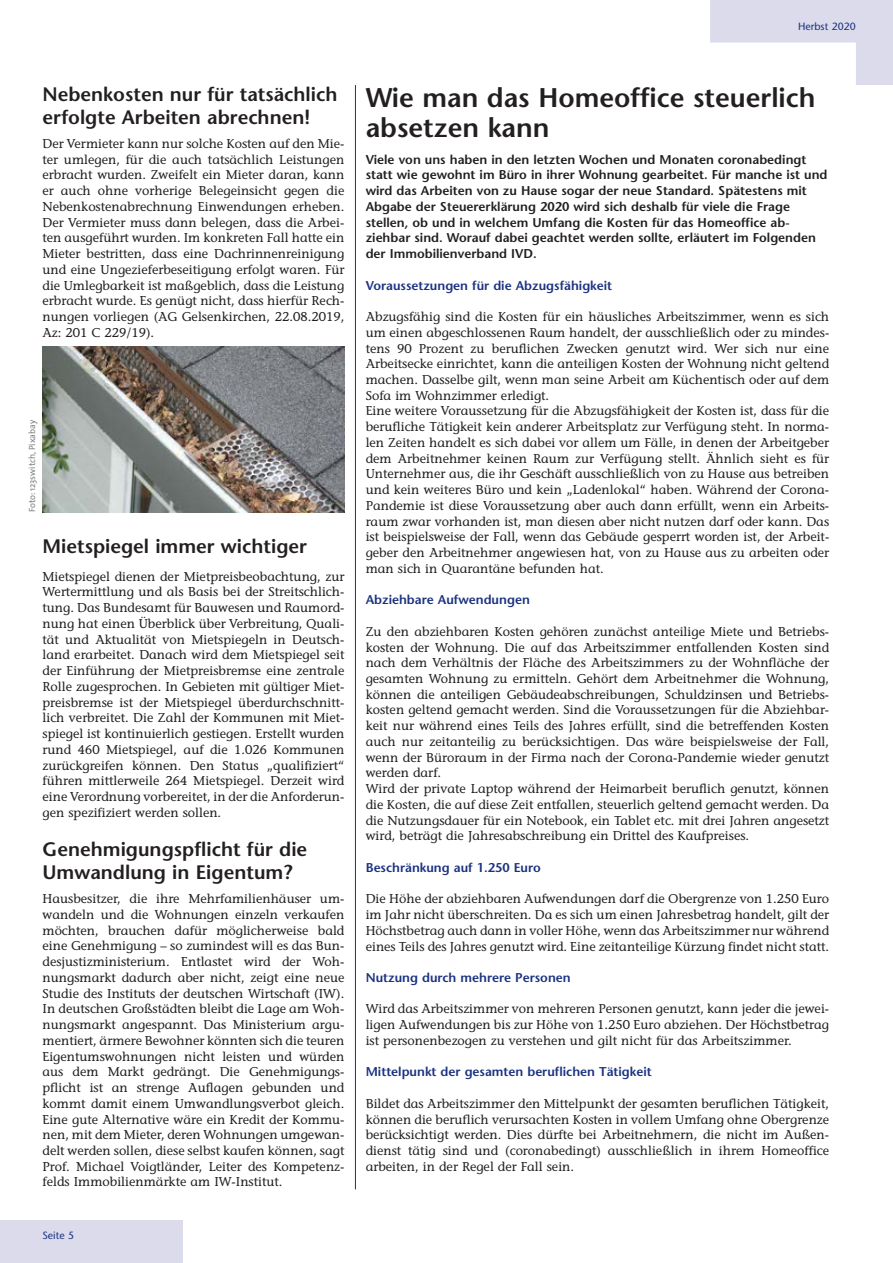
<style>
.page{position:relative;width:893px;height:1263px;background:#fff}
.page>*{position:absolute;margin:0;border:0;box-sizing:border-box;transform-origin:0 0}
.t1{font:600 27px/30px "Stone Sans";color:#231f20}
.t2{font:600 19.5px/23.4px "Stone Sans";color:#231f20}
.t3{font:12.75px/15.8px "Stone Informal";color:#231f20;text-align:justify}
.t4{font:600 12.75px/15.8px "Stone Sans";color:#231f20}
.t5{font:600 12.75px "Stone Sans";color:#1b3281}
.t6{font:10.5px "Stone Sans";color:#1b3281}
.t7{font:9px "The Sans";color:#808285}
</style>
<div class="page">
<div style="left:0;top:1220px;width:183px;height:43px;background:#dbdbeb"></div>
<svg style="left:710px;top:0;width:183px;height:85px"></svg>
<hr style="left:355px;top:85px;width:1px;height:1104px;background:#1b3281">
<img style="left:43px;top:346px;width:301px;height:166px">
<p class="t6" style="left:798px;top:19px;width:59px">Herbst 2020</p>
<h2 class="t2" style="left:43px;top:82px;width:296px">Nebenkosten nur für tatsächlich erfolgte Arbeiten abrechnen!</h2>
<p class="t3" style="left:43px;top:136px;width:303px">Der Vermieter kann nur solche Kosten auf den Mie&shy;ter umlegen, für die auch tatsächlich Leistungen erbracht wurden. Zweifelt ein Mieter daran, kann er auch ohne vorherige Belegeinsicht gegen die Nebenkostenabrechnung Einwendungen erheben.<br>Der Vermieter muss dann belegen, dass die Arbei&shy;ten ausgeführt wurden. Im konkreten Fall hatte ein Mieter bestritten, dass eine Dachrinnenreinigung und eine Ungezieferbeseitigung erfolgt waren. Für die Umlegbarkeit ist maßgeblich, dass die Leistung erbracht wurde. Es genügt nicht, dass hierfür Rech&shy;nungen vorliegen (AG Gelsenkirchen, 22.08.2019, Az: 201 C 229/19).</p>
<p class="t7" style="left:25px;top:512px;width:94px;rotate:-90deg">Foto: 123switch, Pixabay</p>
<h2 class="t2" style="left:43px;top:534px;width:266px">Mietspiegel immer wichtiger</h2>
<p class="t3" style="left:43px;top:568px;width:303px">Mietspiegel dienen der Mietpreisbeobachtung, zur Wertermittlung und als Basis bei der Streitschlich&shy;tung. Das Bundesamt für Bauwesen und Raumord&shy;nung hat einen Überblick über Verbreitung, Quali&shy;tät und Aktualität von Mietspiegeln in Deutsch&shy;land erarbeitet. Danach wird dem Mietspiegel seit der Einführung der Mietpreisbremse eine zentrale Rolle zugesprochen. In Gebieten mit gültiger Miet&shy;preisbremse ist der Mietspiegel überdurchschnitt&shy;lich verbreitet. Die Zahl der Kommunen mit Miet&shy;spiegel ist kontinuierlich gestiegen. Erstellt wurden rund 460 Mietspiegel, auf die 1.026 Kommunen zurückgreifen können. Den Status „qualifiziert“ führen mittlerweile 264 Mietspiegel. Derzeit wird eine Verordnung vorbereitet, in der die Anforderun&shy;gen spezifiziert werden sollen.</p>
<h2 class="t2" style="left:43px;top:837px;width:266px">Genehmigungspflicht für die<br>Umwandlung in Eigentum?</h2>
<p class="t3" style="left:43px;top:891px;width:303px">Hausbesitzer, die ihre Mehrfamilienhäuser um&shy;wandeln und die Wohnungen einzeln verkaufen möchten, brauchen dafür möglicherweise bald eine Genehmigung – so zumindest will es das Bun&shy;desjustizministerium. Entlastet wird der Woh&shy;nungsmarkt dadurch aber nicht, zeigt eine neue Studie des Instituts der deutschen Wirtschaft (IW).<br>In deutschen Großstädten bleibt die Lage am Woh&shy;nungsmarkt angespannt. Das Ministerium argu&shy;mentiert, ärmere Bewohner könnten sich die teuren Eigentumswohnungen nicht leisten und würden aus dem Markt gedrängt. Die Genehmigungs&shy;pflicht ist an strenge Auflagen gebunden und kommt damit einem Umwandlungsverbot gleich.<br>Eine gute Alternative wäre ein Kredit der Kommu&shy;nen, mit dem Mieter, deren Wohnungen umgewan&shy;delt werden sollen, diese selbst kaufen können, sagt Prof. Michael Voigtländer, Leiter des Kompetenz&shy;felds Immobilienmärkte am IW-Institut.</p>
<p class="t6" style="left:43px;top:1229px;width:33px">Seite 5</p>
<h1 class="t1" style="left:366px;top:82px;width:451px">Wie man das Homeoffice steuerlich absetzen kann</h1>
<p class="t4" style="left:366px;top:151px;width:463px">Viele von uns haben in den letzten Wochen und Monaten coronabedingt statt wie gewohnt im Büro in ihrer Wohnung gearbeitet. Für manche ist und wird das Arbeiten von zu Hause sogar der neue Standard. Spätestens mit Abgabe der Steuererklärung 2020 wird sich deshalb für viele die Frage stellen, ob und in welchem Umfang die Kosten für das Homeoffice ab&shy;ziehbar sind. Worauf dabei geachtet werden sollte, erläutert im Folgenden der Immobilienverband IVD.</p>
<p class="t5" style="left:366px;top:277px;width:248px">Voraussetzungen für die Abzugsfähigkeit</p>
<p class="t3" style="left:366px;top:309px;width:465px;text-align:left">Abzugsfähig sind die Kosten für ein häusliches Arbeitszimmer, wenn es sich um einen abgeschlossenen Raum handelt, der ausschließlich oder zu mindes&shy;tens 90 Prozent zu beruflichen Zwecken genutzt wird. Wer sich nur eine Arbeitsecke einrichtet, kann die anteiligen Kosten der Wohnung nicht geltend machen. Dasselbe gilt, wenn man seine Arbeit am Küchentisch oder auf dem Sofa im Wohnzimmer erledigt.<br>Eine weitere Voraussetzung für die Abzugsfähigkeit der Kosten ist, dass für die berufliche Tätigkeit kein anderer Arbeitsplatz zur Verfügung steht. In norma&shy;len Zeiten handelt es sich dabei vor allem um Fälle, in denen der Arbeitgeber dem Arbeitnehmer keinen Raum zur Verfügung stellt. Ähnlich sieht es für Unternehmer aus, die ihr Geschäft ausschließlich von zu Hause aus betreiben und kein weiteres Büro und kein „Ladenlokal“ haben. Während der Corona-Pandemie ist diese Voraussetzung aber auch dann erfüllt, wenn ein Arbeits&shy;raum zwar vorhanden ist, man diesen aber nicht nutzen darf oder kann. Das ist beispielsweise der Fall, wenn das Gebäude gesperrt worden ist, der Arbeit&shy;geber den Arbeitnehmer angewiesen hat, von zu Hause aus zu arbeiten oder man sich in Quarantäne befunden hat.</p>
<p class="t5" style="left:366px;top:592px;width:166px">Abziehbare Aufwendungen</p>
<p class="t3" style="left:366px;top:623px;width:465px;text-align:left">Zu den abziehbaren Kosten gehören zunächst anteilige Miete und Betriebs&shy;kosten der Wohnung. Die auf das Arbeitszimmer entfallenden Kosten sind nach dem Verhältnis der Fläche des Arbeitszimmers zu der Wohnfläche der gesamten Wohnung zu ermitteln. Gehört dem Arbeitnehmer die Wohnung, können die anteiligen Gebäudeabschreibungen, Schuldzinsen und Betriebs&shy;kosten geltend gemacht werden. Sind die Voraussetzungen für die Abziehbar&shy;keit nur während eines Teils des Jahres erfüllt, sind die betreffenden Kosten auch nur zeitanteilig zu berücksichtigen. Das wäre beispielsweise der Fall, wenn der Büroraum in der Firma nach der Corona-Pandemie wieder genutzt werden darf.<br>Wird der private Laptop während der Heimarbeit beruflich genutzt, können die Kosten, die auf diese Zeit entfallen, steuerlich geltend gemacht werden. Da die Nutzungsdauer für ein Notebook, ein Tablet etc. mit drei Jahren angesetzt wird, beträgt die Jahresabschreibung ein Drittel des Kaufpreises.</p>
<p class="t5" style="left:366px;top:859px;width:177px">Beschränkung auf 1.250 Euro</p>
<p class="t3" style="left:366px;top:891px;width:465px">Die Höhe der abziehbaren Aufwendungen darf die Obergrenze von 1.250 Euro im Jahr nicht überschreiten. Da es sich um einen Jahresbetrag handelt, gilt der Höchstbetrag auch dann in voller Höhe, wenn das Arbeitszimmer nur während eines Teils des Jahres genutzt wird. Eine zeitanteilige Kürzung findet nicht statt.</p>
<p class="t5" style="left:366px;top:969px;width:207px">Nutzung durch mehrere Personen</p>
<p class="t3" style="left:366px;top:1001px;width:465px">Wird das Arbeitszimmer von mehreren Personen genutzt, kann jeder die jewei&shy;ligen Aufwendungen bis zur Höhe von 1.250 Euro abziehen. Der Höchstbetrag ist personenbezogen zu verstehen und gilt nicht für das Arbeitszimmer.</p>
<p class="t5" style="left:366px;top:1064px;width:288px">Mittelpunkt der gesamten beruflichen Tätigkeit</p>
<p class="t3" style="left:366px;top:1095px;width:465px">Bildet das Arbeitszimmer den Mittelpunkt der gesamten beruflichen Tätigkeit, können die beruflich verursachten Kosten in vollem Umfang ohne Obergrenze berücksichtigt werden. Dies dürfte bei Arbeitnehmern, die nicht im Außen&shy;dienst tätig sind und (coronabedingt) ausschließlich in ihrem Homeoffice arbeiten, in der Regel der Fall sein.</p>
</div>
